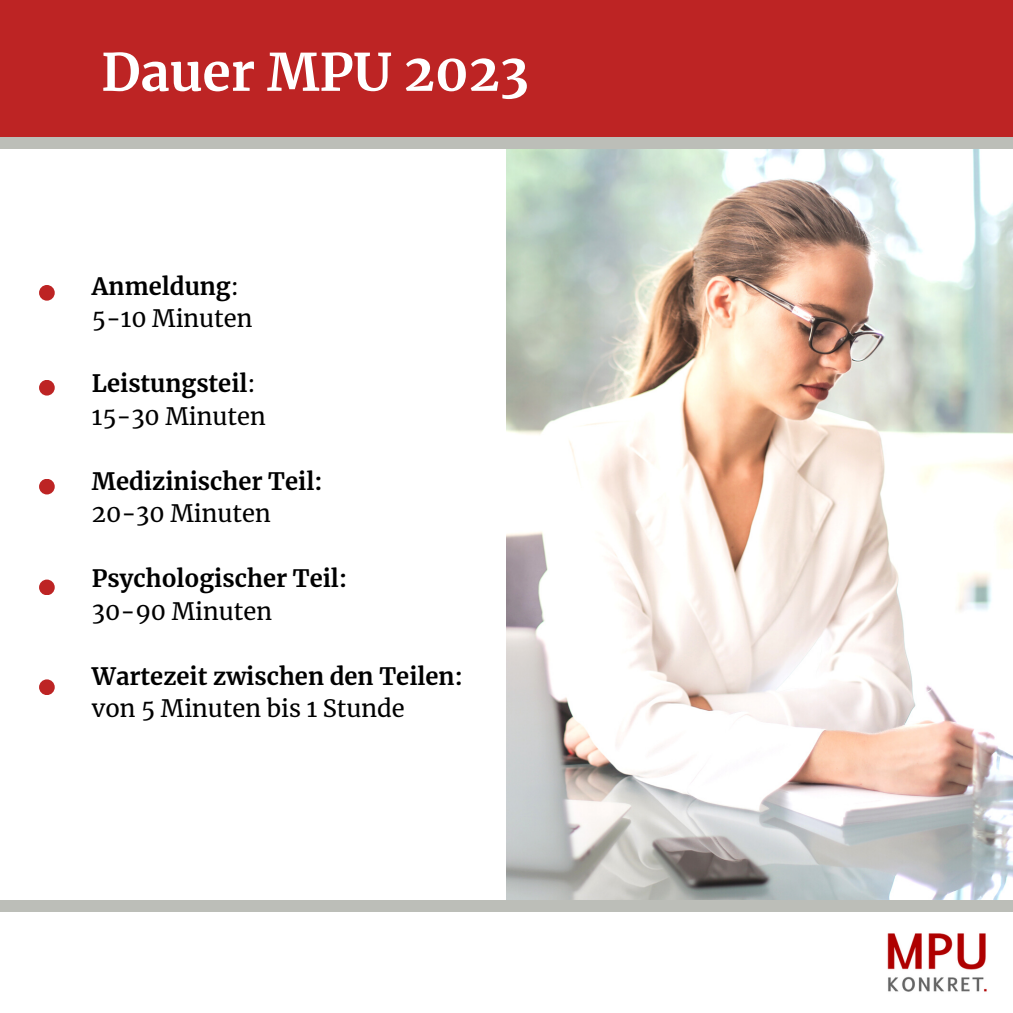
<style>
.page{position:relative;width:1013px;height:1013px;background:#fff}
.page>*{position:absolute;margin:0;border:0;box-sizing:border-box;transform-origin:0 0}
.t1{font:700 51.38px "Merriweather";color:#fff}
.t2{font:700 23.75px/32.5px "Merriweather";color:#000}
.t3{font:23.75px/32.5px "Merriweather";color:#000}
.s1{font-weight:700}
.s2{font-weight:400}
</style>
<div class="page">
<img style="left:506px;top:149px;width:506px;height:751px">
<div style="left:0;top:0;width:1012px;height:148px;background:#bd2424"></div>
<div style="left:0;top:137px;width:1012px;height:12px;background:#bcbeb8"></div>
<div style="left:0;top:900px;width:1012px;height:12px;background:#bcbeb8"></div>
<div style="left:39px;top:285px;width:16px;height:16px;background:#bd2424;border-radius:50%"></div>
<div style="left:39px;top:380px;width:16px;height:15px;background:#bd2424;border-radius:50%"></div>
<div style="left:39px;top:479px;width:16px;height:15px;background:#bd2424;border-radius:50%"></div>
<div style="left:39px;top:579px;width:16px;height:16px;background:#bd2424;border-radius:50%"></div>
<div style="left:39px;top:679px;width:16px;height:16px;background:#bd2424;border-radius:50%"></div>
<img style="left:887px;top:933px;width:100px;height:59px">
<h1 class="t1" style="left:101px;top:40px;width:429px">Dauer MPU 2023</h1>
<p class="t3" style="left:92px;top:270px;width:162px"><span class="s1">Anmeldung</span>:<br>5-10 Minuten</p>
<p class="t2" style="left:92px;top:367px;width:175px">Leistungsteil<span class="s2">:<br>15-30 Minuten</span></p>
<p class="t2" style="left:92px;top:465px;width:232px">Medizinischer Teil:</p>
<p class="t3" style="left:92px;top:497px;width:180px">20-30 Minuten</p>
<p class="t2" style="left:92px;top:562px;width:257px">Psychologischer Teil:</p>
<p class="t3" style="left:92px;top:595px;width:182px">30-90 Minuten</p>
<p class="t2" style="left:92px;top:660px;width:372px">Wartezeit zwischen den Teilen:</p>
<p class="t3" style="left:92px;top:692px;width:314px">von 5 Minuten bis 1 Stunde</p>
</div>
